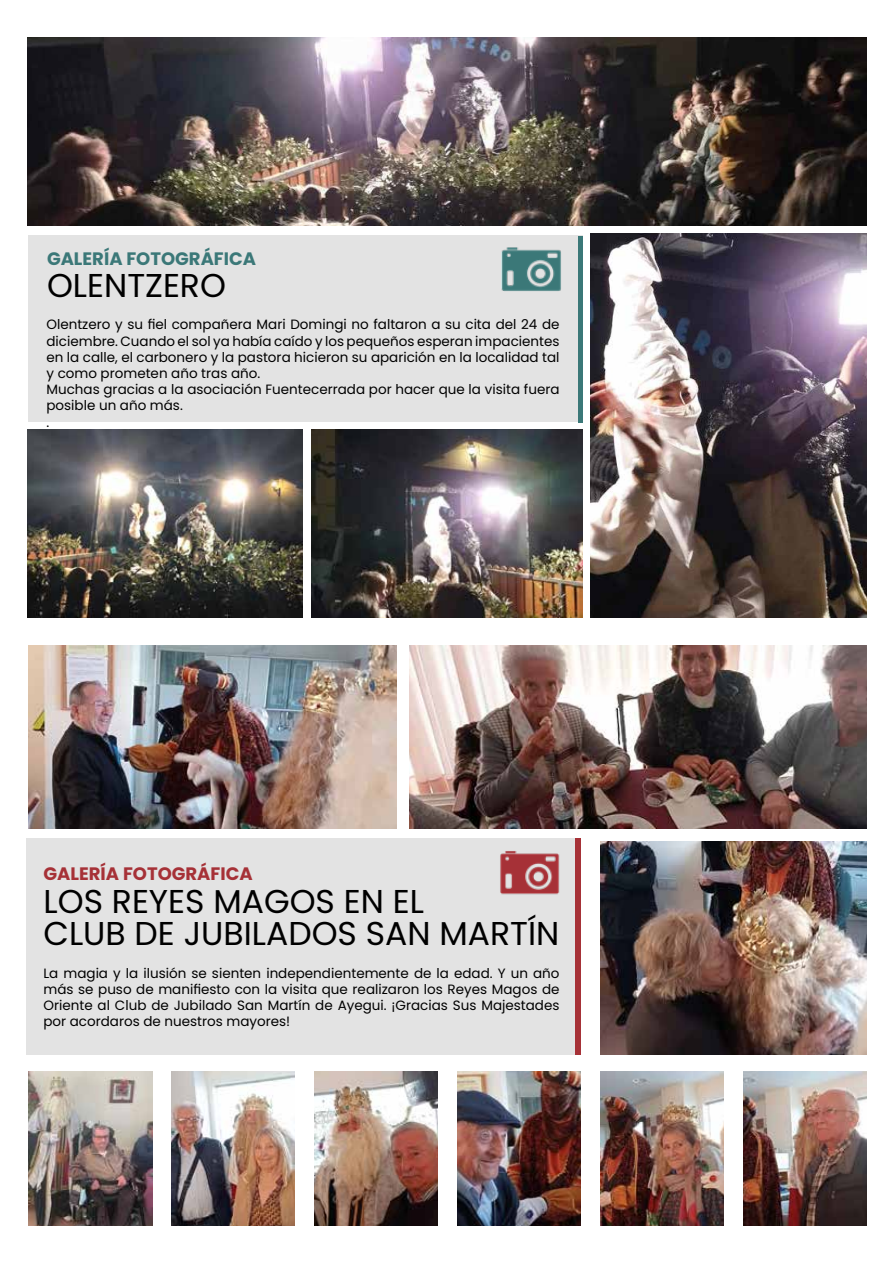
<style>
.page{position:relative;width:893px;height:1263px;background:#fff}
.page>*{position:absolute;margin:0;border:0;box-sizing:border-box;transform-origin:0 0}
.t1{font:33px/32.4px "Poppins";color:#000}
.t2{font:700 18px "Poppins";color:#3b7878}
.t3{font:700 18px "Poppins";color:#a63137}
.t4{font:13.5px/16.2px "Poppins";color:#000}
</style>
<div class="page">
<img style="left:27px;top:37px;width:839px;height:189px">
<img style="left:591px;top:234px;width:275px;height:383px">
<img style="left:28px;top:645px;width:368px;height:183px">
<img style="left:409px;top:645px;width:458px;height:183px">
<img style="left:600px;top:841px;width:267px;height:214px">
<img style="left:28px;top:1071px;width:124px;height:154px">
<img style="left:27px;top:429px;width:276px;height:188px">
<img style="left:311px;top:429px;width:271px;height:188px">
<div style="left:28px;top:236px;width:555px;height:186px;background:#e3e3e3"></div>
<img style="left:501px;top:247px;width:60px;height:44px">
<div style="left:578px;top:236px;width:5px;height:186px;background:#3b7878"></div>
<div style="left:26px;top:838px;width:555px;height:217px;background:#e3e3e3"></div>
<img style="left:171px;top:1071px;width:124px;height:154px">
<img style="left:314px;top:1071px;width:124px;height:155px">
<img style="left:457px;top:1071px;width:124px;height:154px">
<img style="left:600px;top:1071px;width:124px;height:155px">
<img style="left:743px;top:1071px;width:124px;height:155px">
<div style="left:575px;top:838px;width:6px;height:217px;background:#a63137"></div>
<img style="left:500px;top:851px;width:60px;height:44px">
<h2 class="t2" style="left:47px;top:248px;width:211px">GALERÍA FOTOGRÁFICA</h2>
<h1 class="t1" style="left:47px;top:269px;width:180px">OLENTZERO</h1>
<p class="t4" style="left:46px;top:317px;width:515px">Olentzero y su fiel compañera Mari Domingi no faltaron a su cita del 24 de diciembre. Cuando el sol ya había caído y los pequeños esperan impacientes en la calle, el carbonero y la pastora hicieron su aparición en la localidad tal y como prometen año tras año.<br>Muchas gracias a la asociación Fuentecerrada por hacer que la visita fuera posible un año más.<br>.</p>
<h2 class="t3" style="left:44px;top:863px;width:211px">GALERÍA FOTOGRÁFICA</h2>
<h1 class="t1" style="left:44px;top:885px;width:517px">LOS REYES MAGOS EN EL<br>CLUB DE JUBILADOS SAN MARTÍN</h1>
<p class="t4" style="left:43px;top:965px;width:518px;text-align:justify">La magia y la ilusión se sienten independientemente de la edad. Y un año más se puso de manifiesto con la visita que realizaron los Reyes Magos de Oriente al Club de Jubilado San Martín de Ayegui. ¡Gracias Sus Majestades por acordaros de nuestros mayores!</p>
</div>
